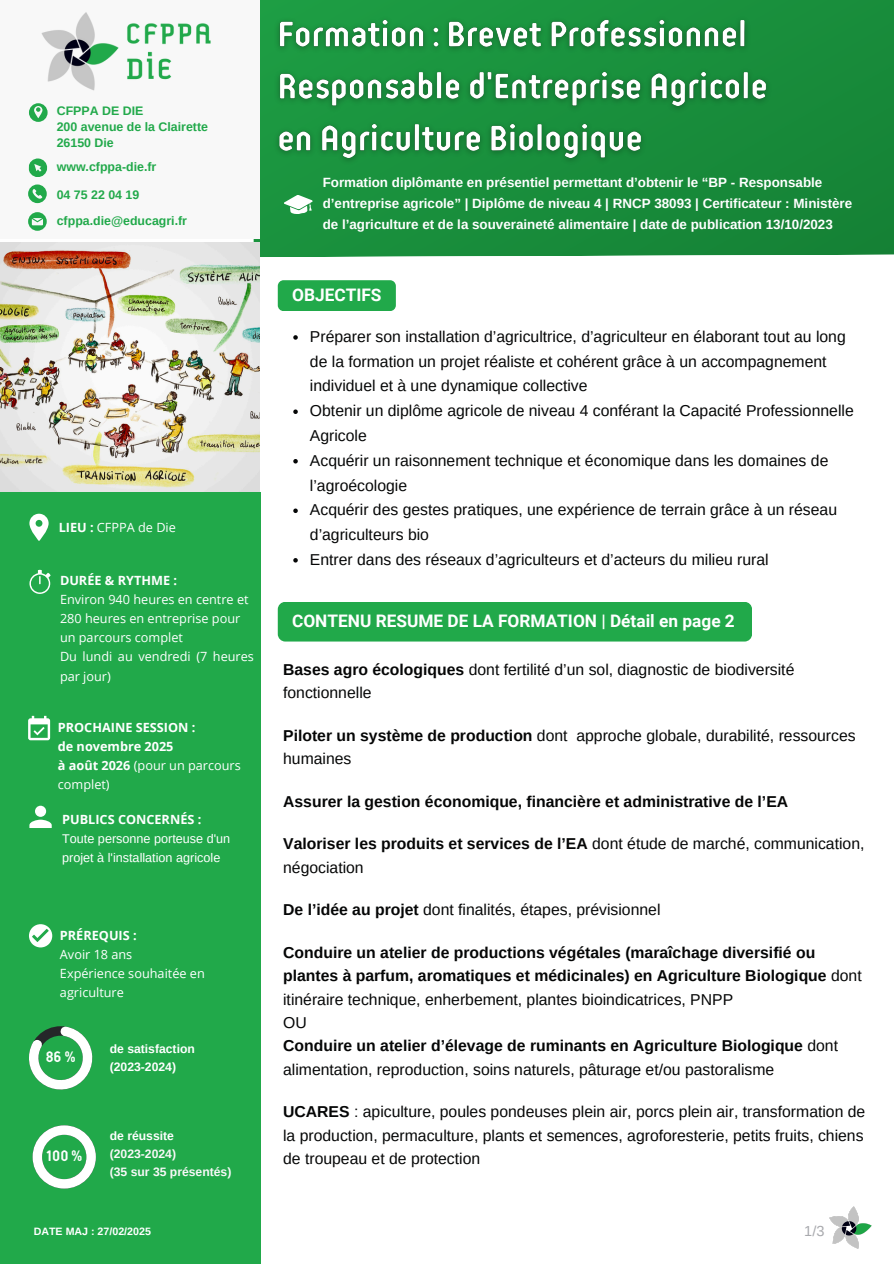
<style>
.page{position:relative;width:894px;height:1264px;background:#fff}
.page>*{position:absolute;margin:0;border:0;box-sizing:border-box;transform-origin:0 0}
.t1{font:700 17.25px "Roboto";color:#fff}
.t2{font:700 16.2px "Reso";color:#fff}
.t3{font:15.75px/23.4px "Arimo";color:#050606}
.t4{font:700 15.75px/23.4px "Arimo";color:#050606}
.t5{font:14.55px "Arimo";color:#a8a9ad}
.t6{font:700 13.35px/21.1px "Arimo";color:#fff}
.t7{font:12.75px/19px "Open Sans";color:#fff}
.t8{font:700 12.75px "Open Sans";color:#fff}
.t9{font:12.6px/18.9px "Arimo";color:#fff}
.t10{font:700 12.3px "Arimo";color:#21a94a}
.t11{font:700 12.15px "Arimo";color:#fff}
.t12{font:700 12.15px "Arimo";color:#f8f8f8}
.t13{font:700 10.65px "Arimo";color:#fff}
.s1{font-weight:700}
.s2{font-weight:400}
</style>
<div class="page">
<svg style="left:252px;top:0;width:641px;height:257px;background:#1a8c3c"></svg>
<div style="left:0;top:0;width:260px;height:239px;background:#f8f8f8"></div>
<svg style="left:29px;top:103px;width:19px;height:19px"></svg>
<svg style="left:28px;top:184px;width:19px;height:19px"></svg>
<svg style="left:28px;top:212px;width:19px;height:19px"></svg>
<svg style="left:28px;top:158px;width:20px;height:19px"></svg>
<div style="left:0;top:491px;width:260px;height:772px;background:#21a94a"></div>
<div style="left:278px;top:280px;width:118px;height:31px;background:#21a94a;border-radius:6px"></div>
<div style="left:278px;top:602px;width:473px;height:39px;background:#21a94a;border-radius:7px"></div>
<svg style="left:29px;top:570px;width:22px;height:23px"></svg>
<svg style="left:29px;top:805px;width:23px;height:23px"></svg>
<svg style="left:28px;top:715px;width:22px;height:25px"></svg>
<img style="left:41px;top:12px;width:170px;height:79px">
<img style="left:829px;top:1206px;width:42px;height:43px">
<svg style="left:29px;top:513px;width:20px;height:27px"></svg>
<svg style="left:29px;top:1026px;width:63px;height:63px"></svg>
<svg style="left:29px;top:924px;width:23px;height:23px"></svg>
<svg style="left:283px;top:194px;width:30px;height:21px"></svg>
<svg style="left:33px;top:1125px;width:63px;height:63px"></svg>
<img style="left:0;top:243px;width:260px;height:248px">
<img style="left:269px;top:11px;width:505px;height:159px">
<svg style="left:293px;top:335px;width:5px;height:5px"></svg>
<svg style="left:293px;top:409px;width:5px;height:5px"></svg>
<svg style="left:293px;top:459px;width:5px;height:4px"></svg>
<svg style="left:293px;top:508px;width:5px;height:5px"></svg>
<svg style="left:293px;top:558px;width:5px;height:4px"></svg>
<p class="t10" style="left:57px;top:104px;width:88px">CFPPA DE DIE</p>
<p class="t10" style="left:57px;top:120px;width:153px">200 avenue de la Clairette</p>
<p class="t10" style="left:57px;top:136px;width:59px">26150 Die</p>
<p class="t10" style="left:57px;top:160px;width:101px">www.cfppa-die.fr</p>
<p class="t10" style="left:57px;top:188px;width:84px">04 75 22 04 19</p>
<p class="t10" style="left:57px;top:214px;width:132px">cfppa.die@educagri.fr</p>
<p class="t7" style="left:59px;top:517px;width:119px"><span class="s1">LIEU :</span> CFPPA de Die</p>
<p class="t8" style="left:60px;top:571px;width:118px">DURÉE &amp; RYTHME :</p>
<p class="t7" style="left:60px;top:590px;width:190px">Environ 940 heures en centre et<br>280 heures en entreprise pour un parcours complet</p>
<p class="t7" style="left:60px;top:647px;width:195px">Du lundi au vendredi (7 heures par jour)</p>
<p class="t8" style="left:58px;top:718px;width:139px">PROCHAINE SESSION :</p>
<p class="t8" style="left:58px;top:737px;width:117px">de novembre 2025</p>
<p class="t7" style="left:58px;top:756px;width:184px"><span class="s1">à août 2026</span> (pour un parcours complet)</p>
<p class="t8" style="left:62px;top:810px;width:141px">PUBLICS CONCERNÉS :</p>
<p class="t9" style="left:62px;top:829px;width:169px">Toute personne porteuse d'un projet à l'installation agricole</p>
<p class="t8" style="left:60px;top:926px;width:78px">PRÉREQUIS :</p>
<p class="t7" style="left:60px;top:944px;width:74px">Avoir 18 ans</p>
<p class="t7" style="left:60px;top:963px;width:146px">Expérience souhaitée en agriculture</p>
<p class="t2" style="left:46px;top:1048px;width:31px">86%</p>
<p class="t2" style="left:46px;top:1147px;width:38px">100 %</p>
<p class="t11" style="left:110px;top:1041px;width:86px">de satisfaction</p>
<p class="t11" style="left:110px;top:1060px;width:68px">(2023-2024)</p>
<p class="t11" style="left:110px;top:1128px;width:66px">de réussite</p>
<p class="t12" style="left:110px;top:1147px;width:68px">(2023-2024)</p>
<p class="t12" style="left:110px;top:1165px;width:123px">(35 sur 35 présentés)</p>
<p class="t13" style="left:34px;top:1225px;width:119px">DATE MAJ : 27/02/2025</p>
<p class="t6" style="left:322px;top:171px;width:531px">Formation diplômante en présentiel permettant d’obtenir le “BP - Responsable d’entreprise agricole” | Diplôme de niveau 4 | RNCP 38093 | Certificateur : Ministère de l’agriculture et de la souveraineté alimentaire | date de publication 13/10/2023</p>
<p class="t1" style="left:292px;top:284px;width:91px">OBJECTIFS</p>
<p class="t3" style="left:310px;top:324px;width:537px;line-height:24.8px">Préparer son installation d’agricultrice, d’agriculteur en élaborant tout au long de la formation un projet réaliste et cohérent grâce à un accompagnement individuel et à une dynamique collective</p>
<p class="t3" style="left:310px;top:398px;width:545px;line-height:24.8px">Obtenir un diplôme agricole de niveau 4 conférant la Capacité Professionnelle<br>Agricole</p>
<h5 class="t3" style="left:310px;top:448px;width:520px;line-height:24.8px">Acquérir un raisonnement technique et économique dans les domaines de l’agroécologie</h5>
<p class="t3" style="left:310px;top:497px;width:528px;line-height:24.8px">Acquérir des gestes pratiques, une expérience de terrain grâce à un réseau d’agriculteurs bio</p>
<h2 class="t3" style="left:310px;top:547px;width:460px">Entrer dans des réseaux d’agriculteurs et d’acteurs du milieu rural</h2>
<p class="t1" style="left:292px;top:611px;width:444px">CONTENU RESUME DE LA FORMATION | Détail en page 2</p>
<p class="t3" style="left:283px;top:658px;width:512px"><span class="s1">Bases agro écologiques</span> dont fertilité d’un sol, diagnostic de biodiversité fonctionnelle</p>
<p class="t3" style="left:283px;top:723px;width:574px"><span class="s1">Piloter un système de production</span> dont approche globale, durabilité, ressources humaines</p>
<p class="t4" style="left:283px;top:789px;width:506px">Assurer la gestion économique, financière et administrative de l’EA</p>
<p class="t3" style="left:283px;top:832px;width:582px"><span class="s1">Valoriser les produits et services de l’EA</span> dont étude de marché, communication, négociation</p>
<p class="t3" style="left:283px;top:898px;width:379px"><span class="s1">De l’idée au projet</span> dont finalités, étapes, prévisionnel</p>
<p class="t4" style="left:283px;top:940px;width:580px">Conduire un atelier de productions végétales (maraîchage diversifié ou plantes à parfum, aromatiques et médicinales) en Agriculture Biologique <span class="s2">dont itinéraire technique, enherbement, plantes bioindicatrices, PNPP<br>OU</span></p>
<p class="t3" style="left:283px;top:1034px;width:556px"><span class="s1">Conduire un atelier d’élevage de ruminants en Agriculture Biologique</span> dont alimentation, reproduction, soins naturels, pâturage et/ou pastoralisme</p>
<p class="t3" style="left:283px;top:1099px;width:583px;text-align:justify"><span class="s1">UCARES</span> : apiculture, poules pondeuses plein air, porcs plein air, transformation de la production, permaculture, plants et semences, agroforesterie, petits fruits, chiens de troupeau et de protection</p>
<p class="t5" style="left:804px;top:1222px;width:22px">1/3</p>
</div>
